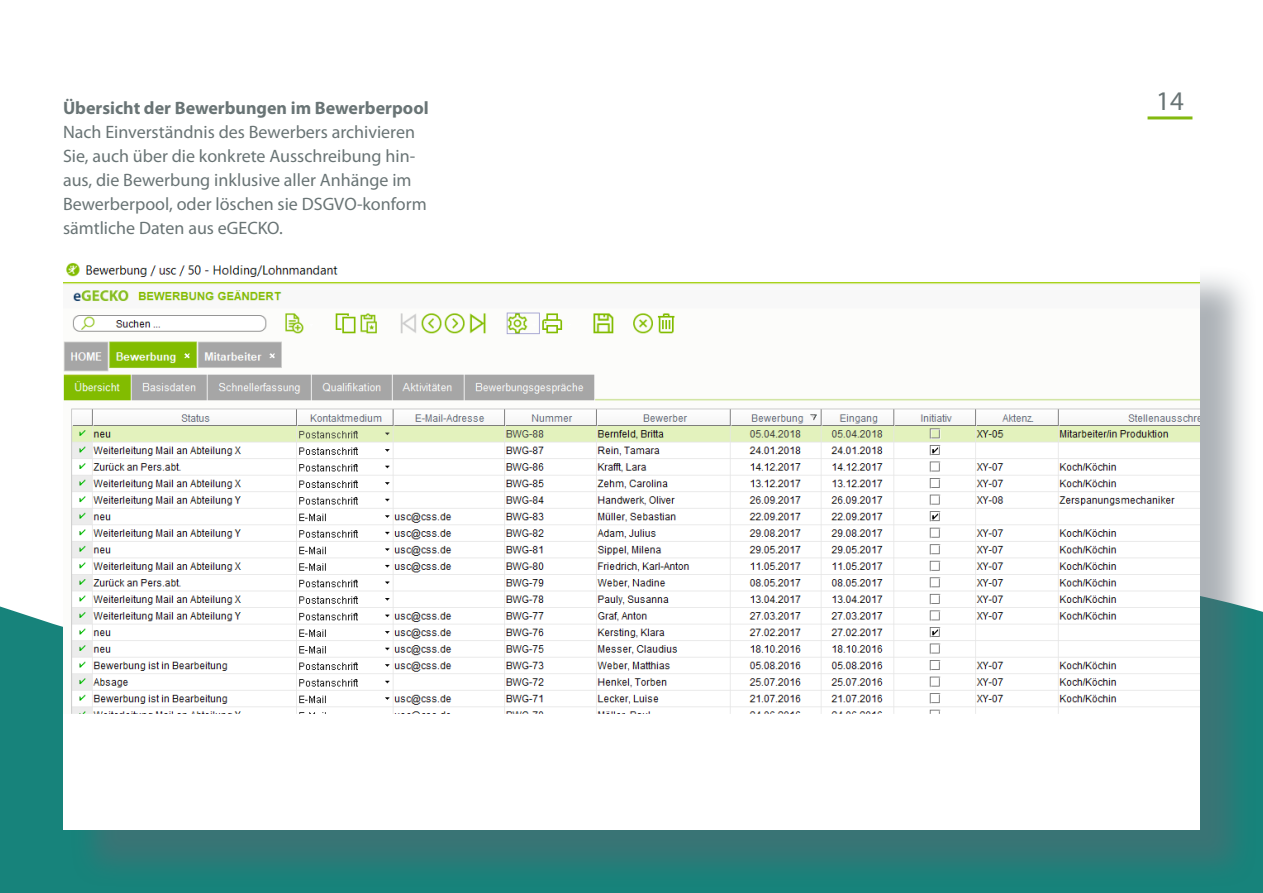
<style>
.page{position:relative;width:1263px;height:893px;background:#fff}
.page>*{position:absolute;margin:0;border:0;box-sizing:border-box;transform-origin:0 0}
.t1{font:27px "Myriad Pro";color:#697475}
.t2{font:18px/24px "Myriad Pro";color:#697475}
.t3{font:700 18px "Myriad Pro";color:#697475}
</style>
<div class="page">
<hr style="left:1147px;top:116px;width:45px;height:3px;background:#83b910">
<div style="left:0;top:606px;width:1263px;height:287px;background:#17837b"></div>
<div style="left:69px;top:264px;width:1190px;height:624px;background:#5c6670;opacity:.5"></div>
<img style="left:63px;top:263px;width:1137px;height:567px">
<p class="t3" style="left:63px;top:96px;width:367px">Übersicht der Bewerbungen im Bewerberpool</p>
<h1 class="t1" style="left:1156px;top:85px;width:29px">14</h1>
<p class="t2" style="left:63px;top:120px;width:365px">Nach Einverständnis des Bewerbers archivieren Sie, auch über die konkrete Ausschreibung hin&shy;aus, die Bewerbung inklusive aller Anhänge im Bewerberpool, oder löschen sie DSGVO-konform sämtliche Daten aus eGECKO.</p>
</div>
